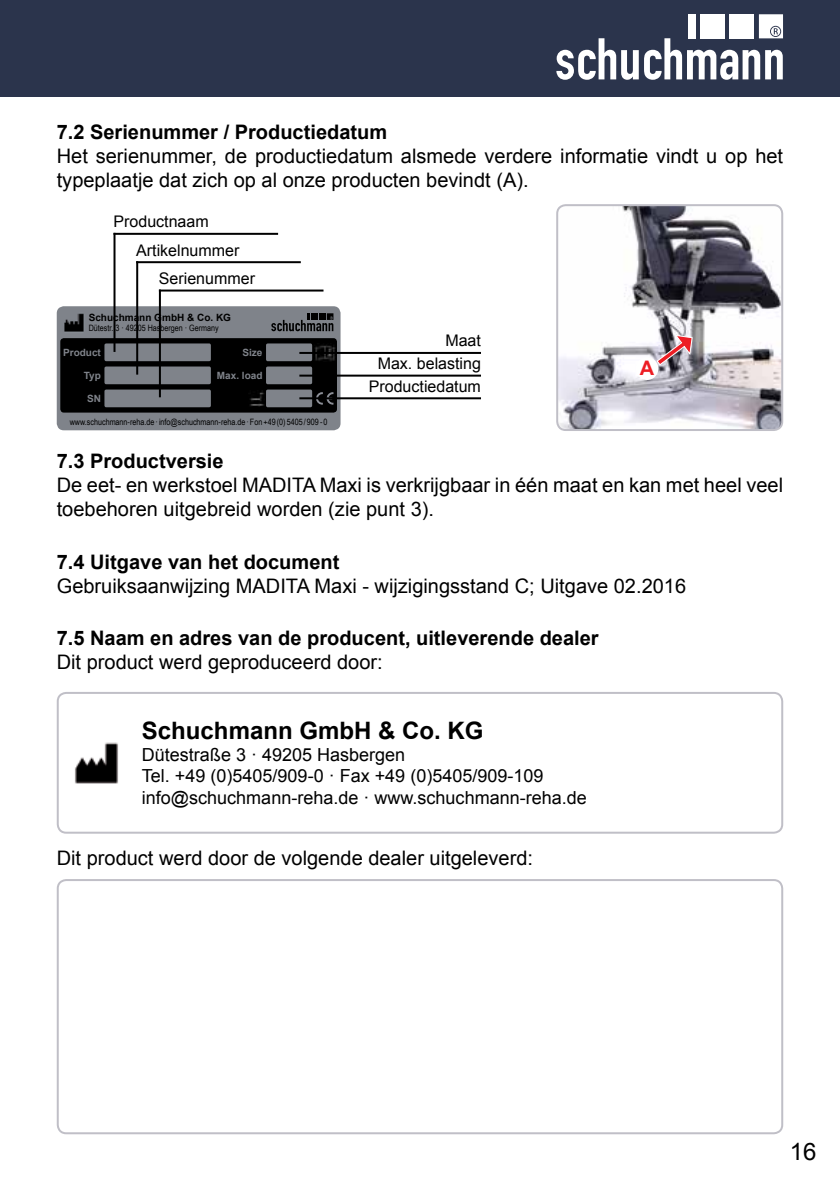
<style>
.page{position:relative;width:840px;height:1191px;background:#fff}
.page>*{position:absolute;margin:0;border:0;box-sizing:border-box;transform-origin:0 0}
.t1{font:700 24px "Arial";color:#000}
.t2{font:24px "Arial";color:#000}
.t3{font:20px/24px "Arial";color:#000}
.t4{font:700 20px "Arial";color:#000}
.t5{font:700 20px "Arial";color:#ed1d24}
.t6{font:18px/21.6px "Arial";color:#000}
.t7{font:16px/22.6px "Arial";color:#000;text-align:right}
.t8{font:700 10px "Arial";color:#7f838a}
.t9{font:700 10px "Arial";color:#000}
.t10{font:8.8px "Arial Narrow";color:#000}
</style>
<div class="page">
<div style="left:0;top:0;width:839px;height:96px;background:#2b344c"></div>
<svg style="left:556px;top:14px;width:226px;height:66px"></svg>
<div style="left:57px;top:879px;width:725px;height:255px;border:2px solid #c0bfc7;border-radius:9px"></div>
<div style="left:57px;top:306px;width:283px;height:124px;background:#7f838a;border-radius:7px"></div>
<div style="left:60px;top:338px;width:277px;height:74px;background:#000;border-radius:4px"></div>
<div style="left:104px;top:366px;width:107px;height:18px;background:#7f838a;border-radius:2px"></div>
<div style="left:104px;top:343px;width:107px;height:18px;background:#7f838a;border-radius:2px"></div>
<div style="left:104px;top:389px;width:107px;height:18px;background:#7f838a;border-radius:2px"></div>
<div style="left:266px;top:366px;width:46px;height:18px;background:#7f838a;border-radius:2px"></div>
<svg style="left:316px;top:392px;width:17px;height:13px"></svg>
<img style="left:64px;top:313px;width:20px;height:19px">
<svg style="left:271px;top:313px;width:62px;height:18px"></svg>
<div style="left:266px;top:343px;width:46px;height:18px;background:#7f838a;border-radius:2px"></div>
<img style="left:315px;top:345px;width:20px;height:16px">
<div style="left:266px;top:389px;width:46px;height:18px;background:#7f838a;border-radius:2px"></div>
<img style="left:250px;top:391px;width:14px;height:15px">
<hr style="left:299px;top:352px;width:181px;height:2px;background:#000">
<hr style="left:299px;top:374px;width:181px;height:2px;background:#000">
<hr style="left:299px;top:397px;width:181px;height:2px;background:#000">
<hr style="left:136px;top:261px;width:164px;height:2px;background:#000">
<hr style="left:136px;top:261px;width:2px;height:113px;background:#000">
<hr style="left:113px;top:233px;width:2px;height:119px;background:#000">
<hr style="left:113px;top:233px;width:165px;height:2px;background:#000">
<hr style="left:159px;top:289px;width:164px;height:2px;background:#000">
<hr style="left:159px;top:289px;width:2px;height:108px;background:#000">
<img style="left:559px;top:205px;width:222px;height:225px">
<div style="left:556px;top:204px;width:226px;height:227px;border:2px solid #c0bfc7;border-radius:9px"></div>
<div style="left:635px;top:357px;width:23px;height:23px;background:#fff;border-radius:50%"></div>
<svg style="left:656px;top:335px;width:36px;height:30px"></svg>
<div style="left:57px;top:692px;width:725px;height:141px;border:2px solid #c0bfc7;border-radius:9px"></div>
<img style="left:75px;top:742px;width:43px;height:42px">
<p class="t4" style="left:57px;top:119px;width:332px">7.2 Serienummer / Productiedatum</p>
<p class="t3" style="left:57px;top:144px;width:727px">Het serienummer, de productiedatum alsmede verdere informatie vindt u op het typeplaatje dat zich op al onze producten bevindt (A).</p>
<p class="t7" style="left:113px;top:210px;width:97px">Productnaam</p>
<p class="t7" style="left:136px;top:239px;width:105px">Artikelnummer</p>
<p class="t7" style="left:159px;top:267px;width:98px">Serienummer</p>
<p class="t9" style="left:89px;top:310px;width:144px">Schuchmann GmbH &amp; Co. KG</p>
<p class="t10" style="left:89px;top:321px;width:131px">Dütestr. 3 · 49205 Hasbergen · Germany</p>
<p class="t8" style="left:63px;top:346px;width:39px">Product</p>
<p class="t8" style="left:87px;top:392px;width:15px">SN</p>
<p class="t8" style="left:84px;top:369px;width:19px">Typ</p>
<p class="t8" style="left:242px;top:346px;width:22px">Size</p>
<p class="t8" style="left:217px;top:369px;width:47px">Max. load</p>
<p class="t10" style="left:70px;top:415px;width:259px">www.schuchmann-reha.de · info@schuchmann-reha.de · Fon +49 (0) 5405 / 909 - 0</p>
<p class="t7" style="left:368px;top:329px;width:114px">Maat<br>Max. belasting<br>Productiedatum</p>
<p class="t5" style="left:639px;top:355px;width:16px">A</p>
<p class="t4" style="left:57px;top:448px;width:168px">7.3 Productversie</p>
<p class="t3" style="left:57px;top:473px;width:727px">De eet- en werkstoel MADITA Maxi is verkrijgbaar in één maat en kan met heel veel toebehoren uitgebreid worden (zie punt 3).</p>
<p class="t4" style="left:57px;top:548px;width:284px">7.4 Uitgave van het document</p>
<p class="t3" style="left:57px;top:574px;width:630px">Gebruiksaanwijzing MADITA Maxi - wijzigingsstand C; Uitgave 02.2016</p>
<p class="t4" style="left:57px;top:624px;width:543px">7.5 Naam en adres van de producent, uitleverende dealer</p>
<p class="t3" style="left:57px;top:650px;width:327px">Dit product werd geproduceerd door:</p>
<p class="t1" style="left:142px;top:714px;width:343px">Schuchmann GmbH &amp; Co. KG</p>
<p class="t6" style="left:142px;top:744px;width:446px">Dütestraße 3 · 49205 Hasbergen<br>Tel. +49 (0)5405/909-0 · Fax +49 (0)5405/909-109 info@schuchmann-reha.de · www.schuchmann-reha.de</p>
<p class="t3" style="left:57px;top:846px;width:477px">Dit product werd door de volgende dealer uitgeleverd:</p>
<p class="t2" style="left:789px;top:1135px;width:28px">16</p>
</div>
